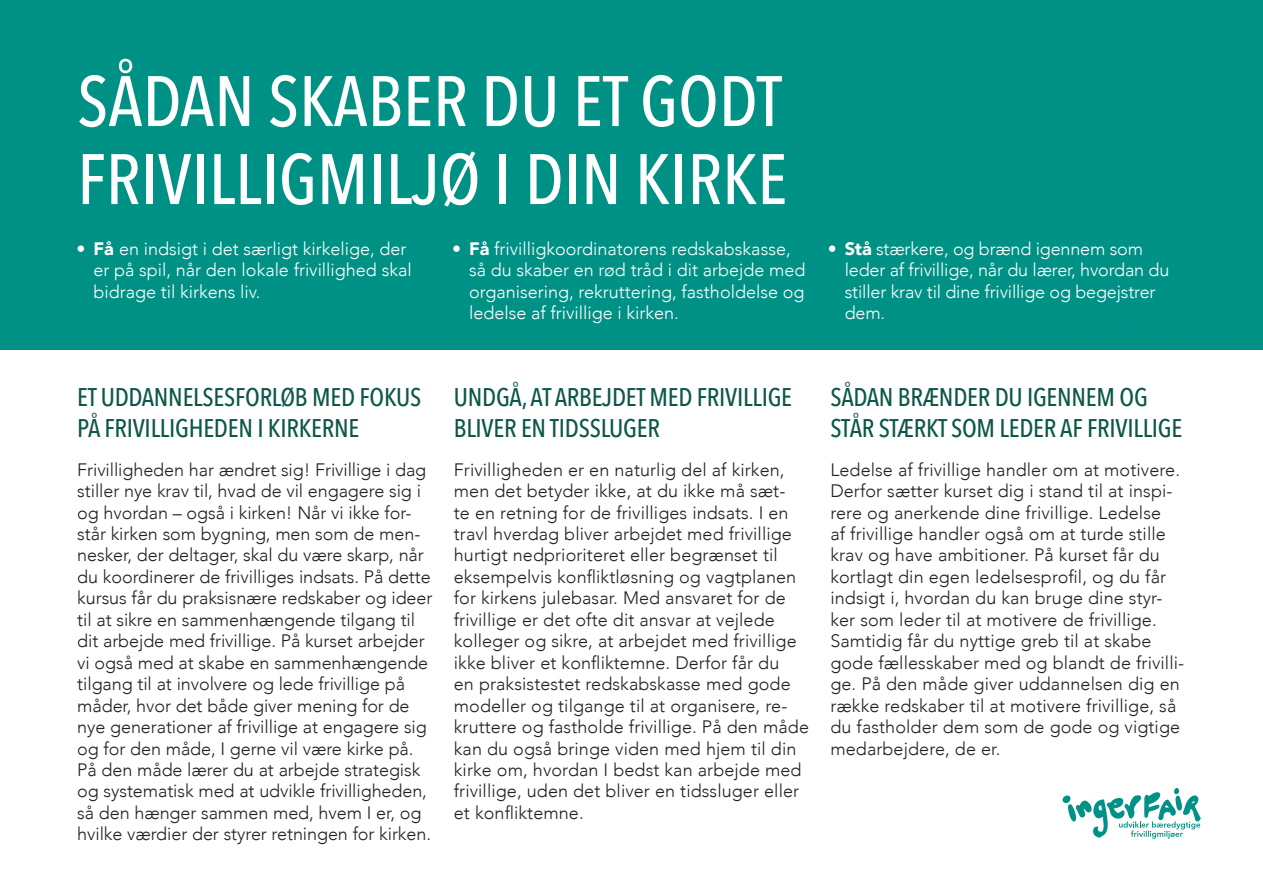
<style>
.page{position:relative;width:1263px;height:893px;background:#fff}
.page>*{position:absolute;margin:0;border:0;box-sizing:border-box;transform-origin:0 0}
.t1{font:500 70.5px/78px "Avenir Next Condensed";color:#fff}
.t2{font:500 25.5px/31.5px "Avenir Next Condensed";letter-spacing:-.01em;color:#0d5849}
.brødtekst{font:300 18px/21.5px "Avenir";letter-spacing:.005em;color:#231f20}
.t3{font:300 18px/21.6px "Avenir";color:#fff}
.s1{font-weight:900}
</style>
<div class="page">
<div style="left:0;top:0;width:1263px;height:349px;background:#009185"></div>
<svg style="left:1062px;top:788px;width:139px;height:51px"></svg>
<p class="t1" style="left:77px;top:62px;width:712px">SÅDAN SKABER DU ET GODT<br>FRIVILLIGMILJØ I DIN KIRKE</p>
<p class="t3" style="left:94px;top:238px;width:320px;text-indent:-17px"><span class="s1">• Få</span> en indsigt i det særligt kirkelige, der er på spil, når den lokale frivillighed skal bidrage til kirkens liv.</p>
<p class="t3" style="left:469px;top:238px;width:338px;text-indent:-17px"><span class="s1">• Få</span> frivilligkoordinatorens redskabskasse, så du skaber en rød tråd i dit arbejde med organisering, rekruttering, fastholdelse og ledelse af frivillige i kirken.</p>
<p class="t3" style="left:845px;top:238px;width:326px;text-indent:-17px"><span class="s1">• Stå</span> stærkere, og brænd igennem som leder af frivillige, når du lærer, hvordan du stiller krav til dine frivillige og begejstrer dem.</p>
<p class="t2" style="left:77px;top:381px;width:346px">ET UDDANNELSESFORLØB MED FOKUS<br>PÅ FRIVILLIGHEDEN I KIRKERNE</p>
<p class="brødtekst" style="left:77px;top:459px;width:357px">Frivilligheden har ændret sig! Frivillige i dag stiller nye krav til, hvad de vil engagere sig i og hvordan – også i kirken! Når vi ikke for&shy;står kirken som bygning, men som de men&shy;nesker, der deltager, skal du være skarp, når du koordinerer de frivilliges indsats. På dette kursus får du praksisnære redskaber og ideer til at sikre en sammenhængende tilgang til dit arbejde med frivillige. På kurset arbejder vi også med at skabe en sammenhængende tilgang til at involvere og lede frivillige på måder, hvor det både giver mening for de nye generationer af frivillige at engagere sig og for den måde, I gerne vil være kirke på.<br>På den måde lærer du at arbejde strategisk og systematisk med at udvikle frivilligheden, så den hænger sammen med, hvem I er, og hvilke værdier der styrer retningen for kirken.</p>
<p class="t2" style="left:454px;top:381px;width:340px">UNDGÅ, AT ARBEJDET MED FRIVILLIGE<br>BLIVER EN TIDSSLUGER</p>
<p class="brødtekst" style="left:454px;top:459px;width:357px">Frivilligheden er en naturlig del af kirken, men det betyder ikke, at du ikke må sæt-<br>te en retning for de frivilliges indsats. I en travl hverdag bliver arbejdet med frivillige hurtigt nedprioriteret eller begrænset til eksempelvis konfliktløsning og vagtplanen for kirkens julebasar. Med ansvaret for de frivillige er det ofte dit ansvar at vejlede kolleger og sikre, at arbejdet med frivillige ikke bliver et konfliktemne. Derfor får du<br>en praksistestet redskabskasse med gode modeller og tilgange til at organisere, re&shy;kruttere og fastholde frivillige. På den måde kan du også bringe viden med hjem til din kirke om, hvordan I bedst kan arbejde med frivillige, uden det bliver en tidssluger eller et konfliktemne.</p>
<p class="t2" style="left:830px;top:381px;width:353px">SÅDAN BRÆNDER DU IGENNEM OG<br>STÅR STÆRKT SOM LEDER AF FRIVILLIGE</p>
<p class="brødtekst" style="left:830px;top:459px;width:355px">Ledelse af frivillige handler om at motivere.<br>Derfor sætter kurset dig i stand til at inspi&shy;rere og anerkende dine frivillige. Ledelse<br>af frivillige handler også om at turde stille krav og have ambitioner. På kurset får du kortlagt din egen ledelsesprofil, og du får indsigt i, hvordan du kan bruge dine styr&shy;ker som leder til at motivere de frivillige.<br>Samtidig får du nyttige greb til at skabe gode fællesskaber med og blandt de frivilli&shy;ge. På den måde giver uddannelsen dig en række redskaber til at motivere frivillige, så du fastholder dem som de gode og vigtige medarbejdere, de er.</p>
</div>
